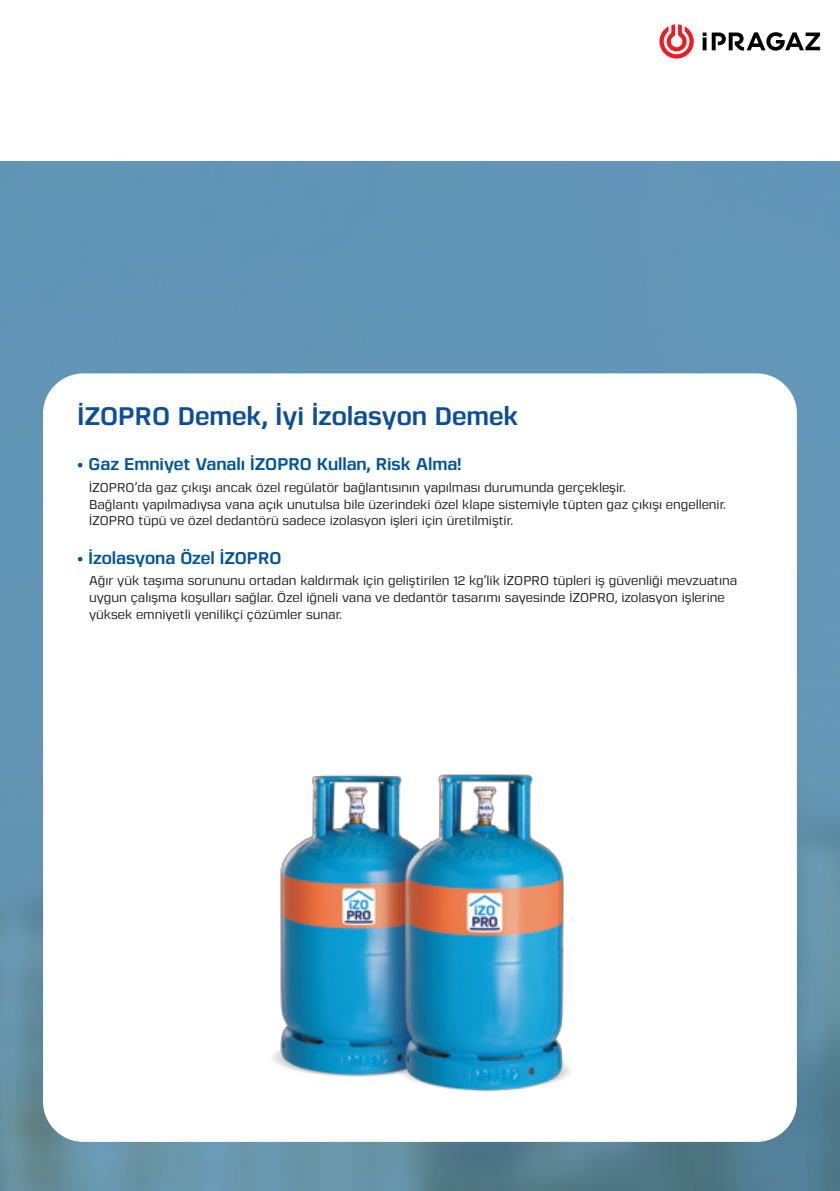
<style>
.page{position:relative;width:840px;height:1191px;background:#fff}
.page>*{position:absolute;margin:0;border:0;box-sizing:border-box;transform-origin:0 0}
.t1{font:700 25.4px "Gunar";color:#0c4e97}
.t2{font:700 17px "Gunar";color:#00539c}
.t3{font:500 12.6px/17px "Gunar";color:#231f20}
</style>
<div class="page">
<img style="left:0;top:161px;width:839px;height:1030px">
<div style="left:43px;top:373px;width:753px;height:768px;background:#fff;border-radius:40px"></div>
<img style="left:273px;top:774px;width:298px;height:318px">
<svg style="left:702px;top:32px;width:117px;height:19px"></svg>
<svg style="left:659px;top:24px;width:34px;height:35px"></svg>
<h1 class="t1" style="left:78px;top:398px;width:442px">İZOPRO Demek, İyi İzolasyon Demek</h1>
<h2 class="t2" style="left:78px;top:452px;width:385px">• Gaz Emniyet Vanalı İZOPRO Kullan, Risk Alma!</h2>
<p class="t3" style="left:89px;top:478px;width:638px">İZOPRO’da gaz çıkışı ancak özel regülatör bağlantısının yapılması durumunda gerçekleşir.<br>Bağlantı yapılmadıysa vana açık unutulsa bile üzerindeki özel klape sistemiyle tüpten gaz çıkışı engellenir.<br>İZOPRO tüpü ve özel dedantörü sadece izolasyon işleri için üretilmiştir.</p>
<h2 class="t2" style="left:78px;top:546px;width:205px">• İzolasyona Özel İZOPRO</h2>
<p class="t3" style="left:89px;top:572px;width:649px">Ağır yük taşıma sorununu ortadan kaldırmak için geliştirilen 12 kg’lik İZOPRO tüpleri iş güvenliği mevzuatına uygun çalışma koşulları sağlar. Özel iğneli vana ve dedantör tasarımı sayesinde İZOPRO, izolasyon işlerine yüksek emniyetli yenilikçi çözümler sunar.</p>
</div>
